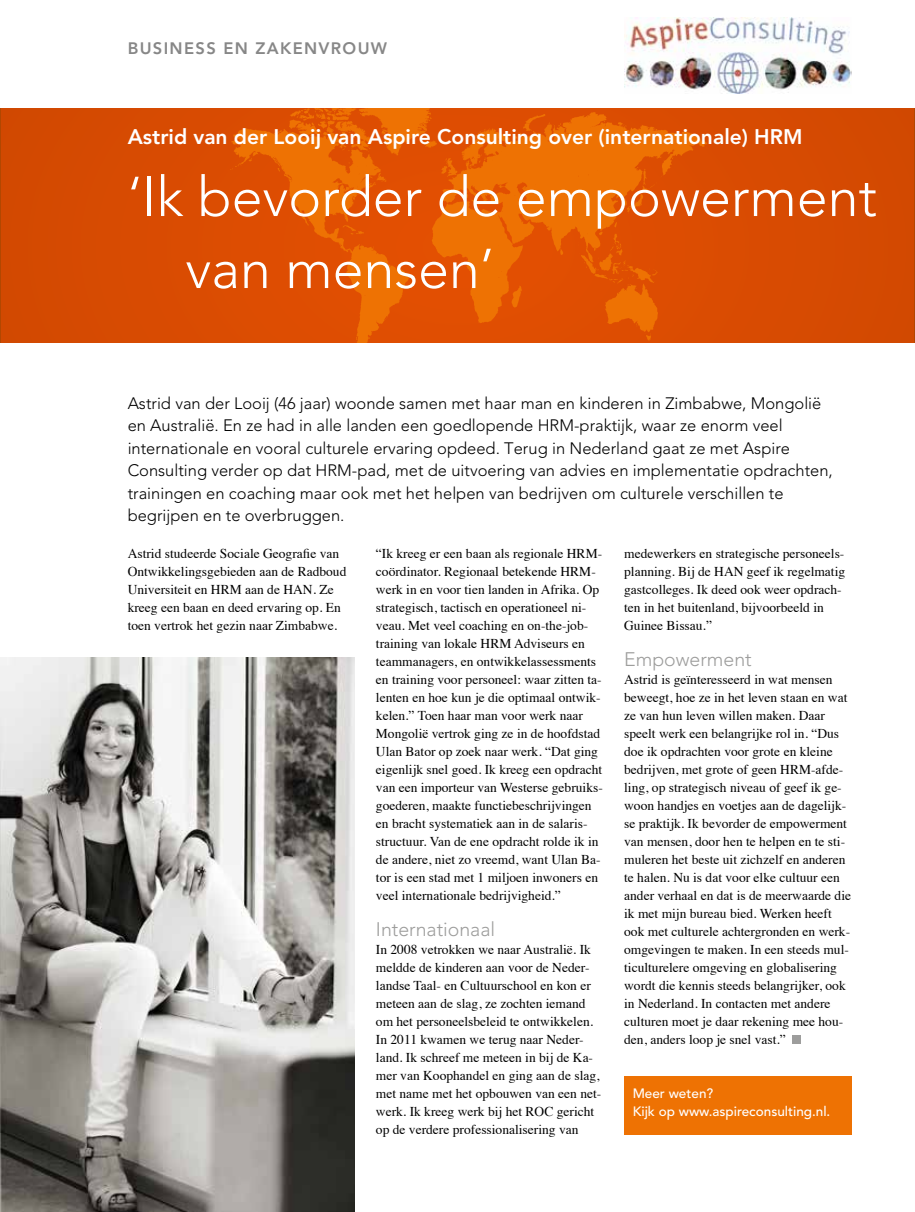
<style>
.page{position:relative;width:915px;height:1212px;background:#fff}
.page>*{position:absolute;margin:0;border:0;box-sizing:border-box;transform-origin:0 0}
.t1{font:300 55.5px/72px "Avenir LT Std";color:#fff}
.t2{font:800 21px "Avenir LT Std";color:#fff}
.t3{font:300 19.5px "Avenir LT Std";color:#9d9d9c}
.t4{font:300 16.5px/22.5px "Avenir LT Std";color:#000}
.t5{font:800 16.5px "Avenir LT Std";letter-spacing:.08em;color:#878787}
.t6{font:13.5px/18px "Times";color:#000}
.t7{font:500 13.5px/18px "Avenir LT Std";color:#fff}
</style>
<div class="page">
<svg style="left:0;top:108px;width:914px;height:234px;fill:#db4d02"></svg>
<div style="left:624px;top:1076px;width:226px;height:58px;background:#ee7203"></div>
<div style="left:791px;top:1035px;width:9px;height:9px;background:#9d9d9c"></div>
<img style="left:0;top:658px;width:354px;height:554px">
<img style="left:624px;top:18px;width:226px;height:75px">
<p class="t5" style="left:128px;top:39px;width:261px">Business en zakenvrouw</p>
<h2 class="t2" style="left:128px;top:124px;width:676px">Astrid van der Looij van Aspire Consulting over (internationale) HRM</h2>
<h1 class="t1" style="left:185px;top:161px;width:692px;text-indent:-58px">‘Ik bevorder de empowerment van mensen’</h1>
<p class="t4" style="left:128px;top:392px;width:706px">Astrid van der Looij (46 jaar) woonde samen met haar man en kinderen in Zimbabwe, Mongolië en Australië. En ze had in alle landen een goedlopende HRM-praktijk, waar ze enorm veel internationale en vooral culturele ervaring opdeed. Terug in Nederland gaat ze met Aspire Consulting verder op dat HRM-pad, met de uitvoering van advies en implementatie opdrachten, trainingen en coaching maar ook met het helpen van bedrijven om culturele verschillen te begrijpen en te overbruggen.</p>
<p class="t6" style="left:128px;top:543px;width:220px">Astrid studeerde Sociale Geografie van Ontwikkelingsgebieden aan de Radboud Universiteit en HRM aan de HAN. Ze kreeg een baan en deed ervaring op. En toen vertrok het gezin naar Zimbabwe.</p>
<p class="t6" style="left:376px;top:543px;width:228px">“Ik kreeg er een baan als regionale HRM&shy;coördinator. Regionaal betekende HRM&shy;werk in en voor tien landen in Afrika. Op strategisch, tactisch en operationeel ni&shy;veau. Met veel coaching en on-the-job&shy;training van lokale HRM Adviseurs en teammanagers, en ontwikkelassessments en training voor personeel: waar zitten ta&shy;lenten en hoe kun je die optimaal ontwik&shy;kelen.” Toen haar man voor werk naar Mongolië vertrok ging ze in de hoofdstad Ulan Bator op zoek naar werk. “Dat ging eigenlijk snel goed. Ik kreeg een opdracht van een importeur van Westerse gebruiks&shy;goederen, maakte functiebeschrijvingen en bracht systematiek aan in de salaris&shy;structuur. Van de ene opdracht rolde ik in de andere, niet zo vreemd, want Ulan Ba&shy;tor is een stad met 1 miljoen inwoners en veel internationale bedrijvigheid.”</p>
<h3 class="t3" style="left:376px;top:918px;width:121px">Internationaal</h3>
<p class="t6" style="left:376px;top:939px;width:227px">In 2008 vetrokken we naar Australië. Ik meldde de kinderen aan voor de Neder&shy;landse Taal- en Cultuurschool en kon er meteen aan de slag, ze zochten iemand om het personeelsbeleid te ontwikkelen.<br>In 2011 kwamen we terug naar Neder&shy;land. Ik schreef me meteen in bij de Ka&shy;mer van Koophandel en ging aan de slag, met name met het opbouwen van een net&shy;werk. Ik kreeg werk bij het ROC gericht op de verdere professionalisering van</p>
<p class="t6" style="left:624px;top:543px;width:222px">medewerkers en strategische personeels&shy;planning. Bij de HAN geef ik regelmatig gastcolleges. Ik deed ook weer opdrach&shy;ten in het buitenland, bijvoorbeeld in Guinee Bissau.”</p>
<h3 class="t3" style="left:624px;top:648px;width:129px">Empowerment</h3>
<p class="t6" style="left:624px;top:669px;width:228px">Astrid is geïnteresseerd in wat mensen beweegt, hoe ze in het leven staan en wat ze van hun leven willen maken. Daar speelt werk een belangrijke rol in. “Dus doe ik opdrachten voor grote en kleine bedrijven, met grote of geen HRM-afde&shy;ling, op strategisch niveau of geef ik ge&shy;woon handjes en voetjes aan de dagelijk&shy;se praktijk. Ik bevorder de empowerment van mensen, door hen te helpen en te sti&shy;muleren het beste uit zichzelf en anderen te halen. Nu is dat voor elke cultuur een ander verhaal en dat is de meerwaarde die ik met mijn bureau bied. Werken heeft ook met culturele achtergronden en werk&shy;omgevingen te maken. In een steeds mul&shy;ticulturelere omgeving en globalisering wordt die kennis steeds belangrijker, ook in Nederland. In contacten met andere culturen moet je daar rekening mee hou&shy;den, anders loop je snel vast.”</p>
<p class="t7" style="left:632px;top:1085px;width:199px">Meer weten?<br>Kijk op www.aspireconsulting.nl.</p>
</div>
